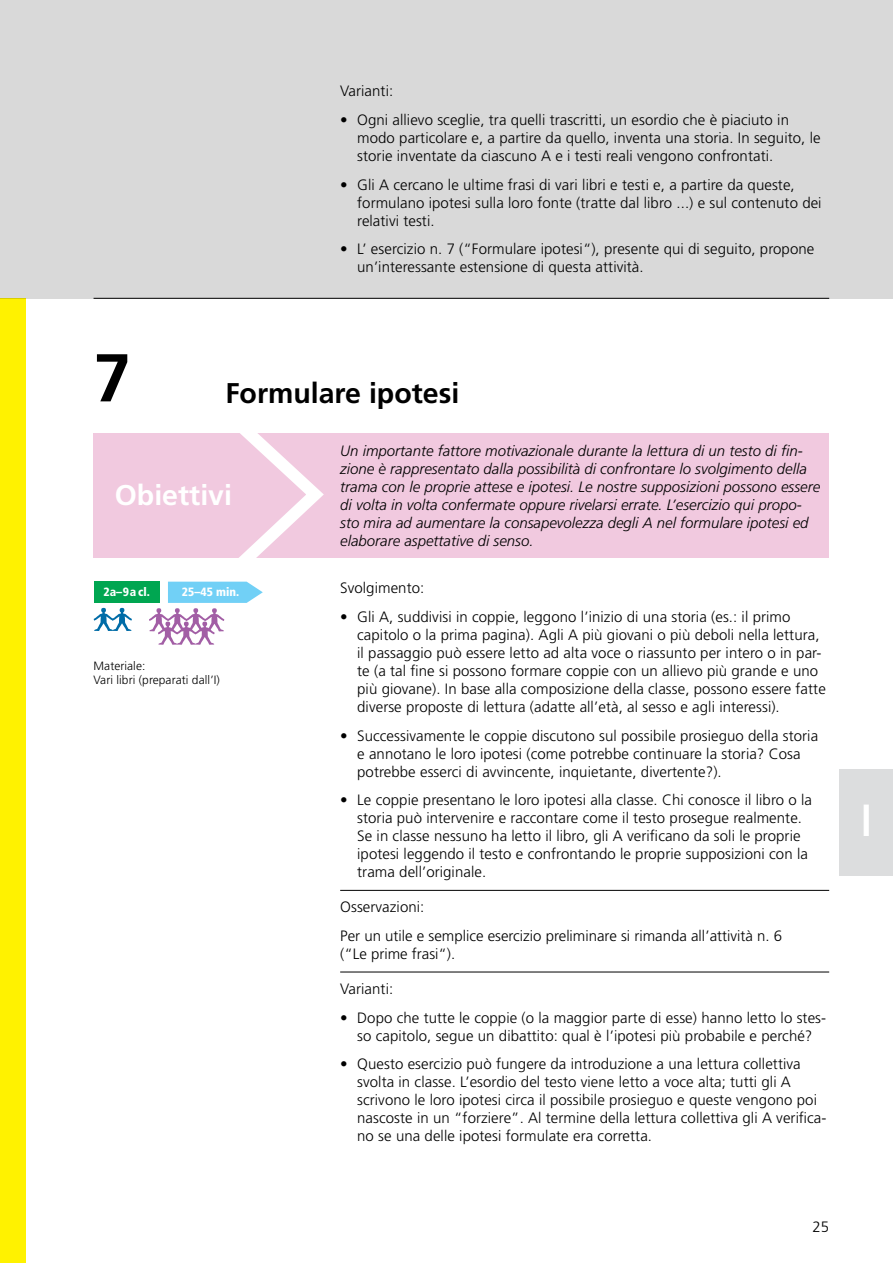
<style>
.page{position:relative;width:893px;height:1263px;background:#fff}
.page>*{position:absolute;margin:0;border:0;box-sizing:border-box;transform-origin:0 0}
.t1{font:700 67.5px "Frutiger";color:#000}
.t2{font:700 condensed 45px "Frutiger";color:#fff;scale:.9 1}
.t3{font:700 28.5px "Frutiger";color:#000}
.t4{font:700 28.5px "Frutiger";color:#fff}
.t5{font:300 15px/18px "Frutiger LT Pro";letter-spacing:.005em;color:#000}
.t6{font:italic 300 15px/18px "Frutiger";color:#000}
.t7{font:300 15px/18px "Frutiger";letter-spacing:.005em;color:#000}
.t8{font:300 12px/14.4px "Frutiger LT Pro";letter-spacing:.005em;color:#000}
.t9{font:900 condensed 12px "Frutiger";color:#fff}
</style>
<div class="page">
<div style="left:94px;top:433px;width:735px;height:125px;background:#f1c9df"></div>
<div style="left:840px;top:770px;width:53px;height:106px;background:#dcddde"></div>
<hr style="left:340px;top:890px;width:489px;height:1px;background:#000">
<hr style="left:340px;top:972px;width:489px;height:1px;background:#000">
<svg style="left:93px;top:608px;width:39px;height:23px"></svg>
<hr style="left:94px;top:298px;width:735px;height:1px;background:#000">
<div style="left:94px;top:582px;width:65px;height:21px;background:#00a651"></div>
<svg style="left:149px;top:433px;width:175px;height:212px"></svg>
<div style="left:0;top:298px;width:26px;height:965px;background:#fff200"></div>
<div style="left:0;top:0;width:893px;height:298px;background:#d9d9d9"></div>
<h1 class="t1" style="left:94px;top:338px;width:39px">7</h1>
<p class="t5" style="left:340px;top:82px;width:55px">Varianti:</p>
<p class="t5" style="left:357px;top:111px;width:465px;text-indent:-17px">• Ogni allievo sceglie, tra quelli trascritti, un esordio che è piaciuto in modo particolare e, a partire da quello, inventa una storia. In seguito, le storie inventate da ciascuno A e i testi reali vengono confrontati.</p>
<p class="t5" style="left:357px;top:175px;width:466px;text-indent:-17px">• Gli A cercano le ultime frasi di vari libri e testi e, a partire da queste, formulano ipotesi sulla loro fonte (tratte dal libro ...) e sul contenuto dei relativi testi.</p>
<p class="t5" style="left:357px;top:240px;width:459px;text-indent:-17px">• L’ esercizio n. 7 (“Formulare ipotesi“), presente qui di seguito, propone un’interessante estensione di questa attività.</p>
<h3 class="t3" style="left:225px;top:376px;width:235px">Formulare ipotesi</h3>
<h3 class="t4" style="left:115px;top:478px;width:119px">Obiettivi</h3>
<p class="t9" style="left:104px;top:585px;width:48px">2a–9a cl.</p>
<p class="t9" style="left:182px;top:585px;width:59px">25–45 min.</p>
<p class="t8" style="left:94px;top:658px;width:128px">Materiale:<br>Vari libri (preparati dall’I)</p>
<p class="t6" style="left:340px;top:441px;width:482px">Un importante fattore motivazionale durante la lettura di un testo di fin&shy;zione è rappresentato dalla possibilità di confrontare lo svolgimento della trama con le proprie attese e ipotesi. Le nostre supposizioni possono essere di volta in volta confermate oppure rivelarsi errate. L’esercizio qui propo&shy;sto mira ad aumentare la consapevolezza degli A nel formulare ipotesi ed elaborare aspettative di senso.</p>
<p class="t5" style="left:340px;top:579px;width:86px">Svolgimento:</p>
<p class="t5" style="left:357px;top:608px;width:470px;text-indent:-17px">• Gli A, suddivisi in coppie, leggono l’inizio di una storia (es.: il primo capitolo o la prima pagina). Agli A più giovani o più deboli nella lettura, il passaggio può essere letto ad alta voce o riassunto per intero o in par&shy;te (a tal fine si possono formare coppie con un allievo più grande e uno più giovane). In base alla composizione della classe, possono essere fatte diverse proposte di lettura (adatte all’età, al sesso e agli interessi).</p>
<p class="t5" style="left:357px;top:726px;width:462px;text-indent:-17px">• Successivamente le coppie discutono sul possibile prosieguo della storia e annotano le loro ipotesi (come potrebbe continuare la storia? Cosa potrebbe esserci di avvincente, inquietante, divertente?).</p>
<p class="t7" style="left:357px;top:791px;width:456px;text-indent:-17px">• Le coppie presentano le loro ipotesi alla classe. Chi conosce il libro o la storia può intervenire e raccontare come il testo prosegue realmente.<br>Se in classe nessuno ha letto il libro, gli A verificano da soli le proprie ipotesi leggendo il testo e confrontando le proprie supposizioni con la trama dell’originale.</p>
<p class="t5" style="left:340px;top:893px;width:443px;line-height:28.7px">Osservazioni:<br>Per un utile e semplice esercizio preliminare si rimanda all’attività n. 6</p>
<p class="t5" style="left:340px;top:945px;width:117px">(“Le prime frasi“).</p>
<p class="t5" style="left:340px;top:980px;width:55px">Varianti:</p>
<p class="t5" style="left:340px;top:1008px;width:487px;text-align:center">• Dopo che tutte le coppie (o la maggior parte di esse) hanno letto lo stes&shy;so capitolo, segue un dibattito: qual è l’ipotesi più probabile e perché?</p>
<p class="t5" style="left:357px;top:1055px;width:471px;text-indent:-17px">• Questo esercizio può fungere da introduzione a una lettura collettiva svolta in classe. L’esordio del testo viene letto a voce alta; tutti gli A scrivono le loro ipotesi circa il possibile prosieguo e queste vengono poi nascoste in un “forziere”. Al termine della lettura collettiva gli A verifica&shy;no se una delle ipotesi formulate era corretta.</p>
<p class="t7" style="left:812px;top:1218px;width:18px">25</p>
<h2 class="t2" style="left:861px;top:794px;width:14px">I</h2>
</div>
